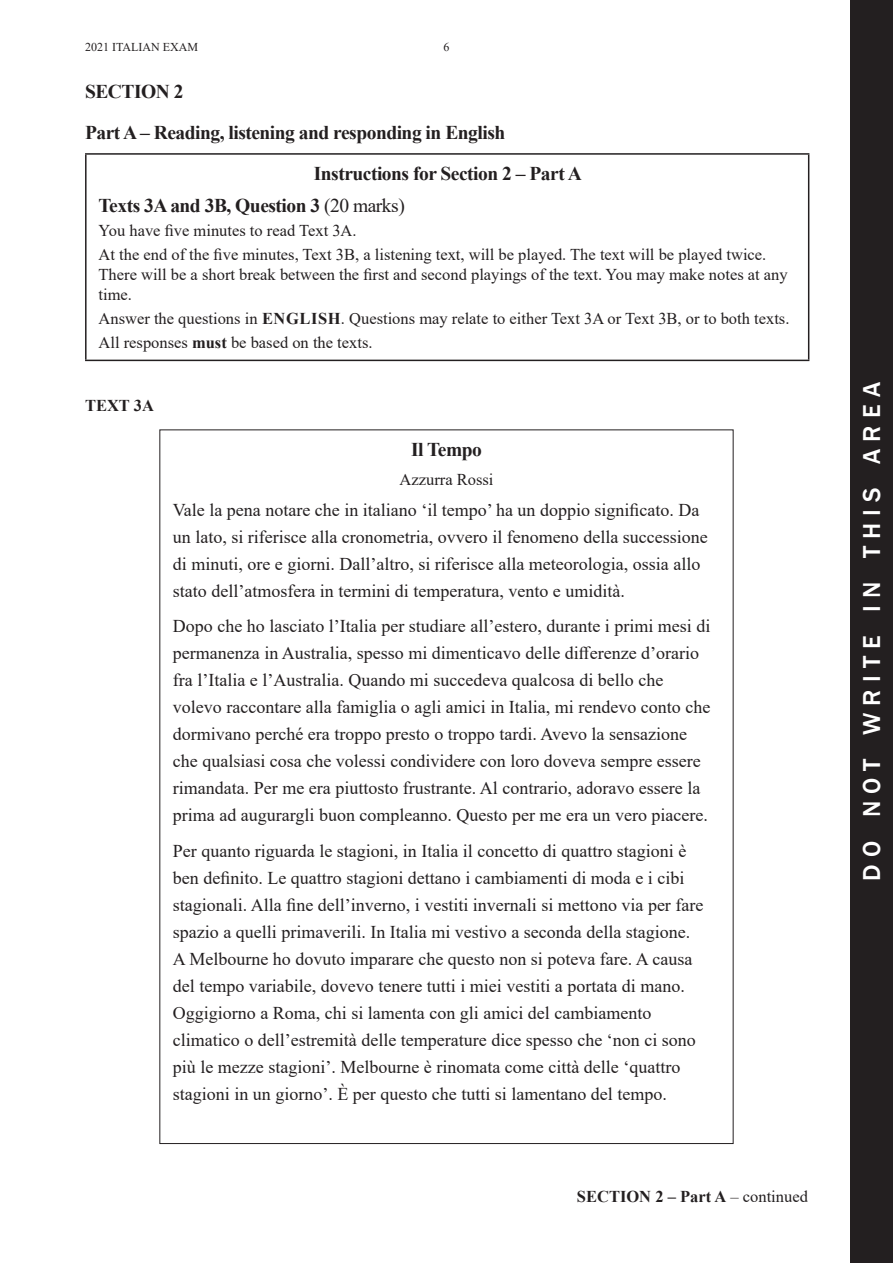
<style>
.page{position:relative;width:893px;height:1263px;background:#fff}
.page>*{position:absolute;margin:0;border:0;box-sizing:border-box;transform-origin:0 0}
.t1{font:500 25.2px "Franklin Gothic";letter-spacing:.285em;color:#fff}
.t2{font:700 19.5px "Times New Roman";letter-spacing:-.025em;color:#231f20}
.t3{font:18px/27px "Times New Roman";color:#231f20}
.t4{font:16.5px/24px "Times New Roman";color:#231f20}
.t5{font:700 16.5px "Times New Roman";color:#231f20}
.t6{font:12px "Times New Roman";color:#231f20}
.s1{font-weight:400}
.s2{font-weight:700}
</style>
<div class="page">
<div style="left:850px;top:0;width:43px;height:1263px;background:#231f20"></div>
<hr style="left:85px;top:153px;width:724px;height:2px;background:#231f20">
<hr style="left:85px;top:155px;width:2px;height:205px;background:#231f20">
<hr style="left:808px;top:155px;width:1px;height:205px;background:#231f20">
<hr style="left:85px;top:360px;width:724px;height:1px;background:#231f20">
<p class="t6" style="left:85px;top:38px;width:115px">2021 ITALIAN EXAM</p>
<p class="t6" style="left:443px;top:38px;width:7px">6</p>
<p class="t2" style="left:85px;top:78px;width:100px">SECTION 2</p>
<p class="t2" style="left:85px;top:118px;width:422px">Part A – Reading, listening and responding in English</p>
<p class="t2" style="left:314px;top:159px;width:269px">Instructions for Section 2 – Part A</p>
<p class="t2" style="left:99px;top:191px;width:308px">Texts 3A and 3B, Question 3 <span class="s1">(20 marks)</span></p>
<p class="t4" style="left:99px;top:218px;width:669px">You have five minutes to read Text 3A.<br>At the end of the five minutes, Text 3B, a listening text, will be played. The text will be played twice.</p>
<p class="t4" style="left:99px;top:264px;width:691px;line-height:19.8px">There will be a short break between the first and second playings of the text. You may make notes at any time.</p>
<p class="t4" style="left:99px;top:305px;width:188px">Answer the questions in <span class="s2">English</span></p>
<p class="t4" style="left:99px;top:305px;width:692px;text-indent:242px">. Questions may relate to either Text 3A or Text 3B, or to both texts.<br>All responses <span class="s2">must</span> be based on the texts.</p>
<p class="t5" style="left:85px;top:394px;width:70px">TEXT 3A</p>
<p class="t2" style="left:411px;top:436px;width:72px">Il Tempo</p>
<p class="t4" style="left:399px;top:466px;width:95px">Azzurra Rossi</p>
<p class="t3" style="left:173px;top:496px;width:536px">Vale la pena notare che in italiano ‘il tempo’ ha un doppio significato. Da un lato, si riferisce alla cronometria, ovvero il fenomeno della successione di minuti, ore e giorni. Dall’altro, si riferisce alla meteorologia, ossia allo stato dell’atmosfera in termini di temperatura, vento e umidità.</p>
<p class="t3" style="left:173px;top:612px;width:539px">Dopo che ho lasciato l’Italia per studiare all’estero, durante i primi mesi di permanenza in Australia, spesso mi dimenticavo delle differenze d’orario fra l’Italia e l’Australia. Quando mi succedeva qualcosa di bello che volevo raccontare alla famiglia o agli amici in Italia, mi rendevo conto che dormivano perché era troppo presto o troppo tardi. Avevo la sensazione che qualsiasi cosa che volessi condividere con loro doveva sempre essere rimandata. Per me era piuttosto frustrante. Al contrario, adoravo essere la prima ad augurargli buon compleanno. Questo per me era un vero piacere.</p>
<p class="t3" style="left:173px;top:837px;width:532px">Per quanto riguarda le stagioni, in Italia il concetto di quattro stagioni è ben definito. Le quattro stagioni dettano i cambiamenti di moda e i cibi stagionali. Alla fine dell’inverno, i vestiti invernali si mettono via per fare spazio a quelli primaverili. In Italia mi vestivo a seconda della stagione.<br>A Melbourne ho dovuto imparare che questo non si poteva fare. A causa del tempo variabile, dovevo tenere tutti i miei vestiti a portata di mano.<br>Oggigiorno a Roma, chi si lamenta con gli amici del cambiamento climatico o dell’estremità delle temperature dice spesso che ‘non ci sono più le mezze stagioni’. Melbourne è rinomata come città delle ‘quattro stagioni in un giorno’. È per questo che tutti si lamentano del tempo.</p>
<p class="t5" style="left:577px;top:1185px;width:232px">SECTION 2 – Part A <span class="s1">– continued</span></p>
<h1 class="t1" style="left:856px;top:881px;width:500px;rotate:-90deg">do not write in this area</h1>
</div>
